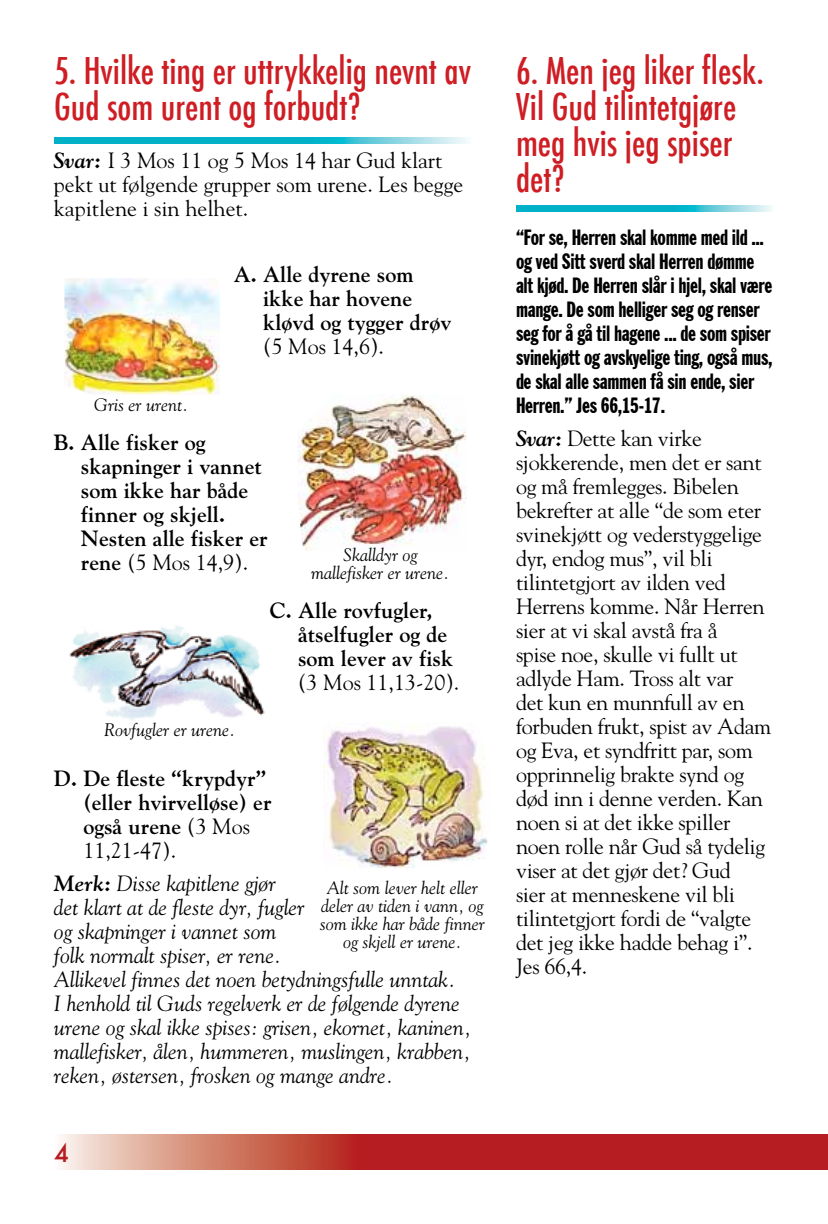
<style>
.page{position:relative;width:828px;height:1224px;background:#fff}
.page>*{position:absolute;margin:0;border:0;box-sizing:border-box;transform-origin:0 0}
.t1{font:500 condensed 36px/36px "Futura";color:#cf1d24}
.t2{font:500 24px "Futura";color:#b61d22}
.t3{font:22px/24px "Goudy Std";letter-spacing:-.015em;color:#000}
.t4{font:italic 22px/24px "Goudy Std";color:#000}
.t5{font:700 22px/24px "Goudy Std";color:#000}
.t6{font:extra-condensed 22px/24px "Franklin Gothic BT";letter-spacing:-.015em;color:#000}
.t7{font:italic 18px/18px "Goudy Std";color:#000;text-align:center}
.s1{font-weight:700;font-style:italic}
.s2{font-weight:400}
.s3{font-weight:700}
</style>
<div class="page">
<svg style="left:61px;top:1135px;width:767px;height:35px;background:#c24643"></svg>
<svg style="left:54px;top:137px;width:414px;height:7px;background:#2dbdd1"></svg>
<img style="left:64px;top:278px;width:156px;height:117px">
<img style="left:298px;top:395px;width:169px;height:155px">
<img style="left:323px;top:726px;width:165px;height:142px">
<img style="left:69px;top:625px;width:196px;height:95px">
<svg style="left:516px;top:205px;width:256px;height:7px;background:#2cbdd1"></svg>
<h1 class="t1" style="left:54px;top:53px;width:419px">5. Hvilke ting er uttrykkelig nevnt av<br>Gud som urent og forbudt?</h1>
<p class="t3" style="left:54px;top:148px;width:411px"><span class="s1">Svar:</span> I 3 Mos 11 og 5 Mos 14 har Gud klart pekt ut følgende grupper som urene. Les begge kapitlene i sin helhet.</p>
<p class="t7" style="left:94px;top:396px;width:95px">Gris er urent.</p>
<p class="t5" style="left:263px;top:262px;width:190px;text-indent:-29px">A. Alle dyrene som ikke har hovene kløvd og tygger drøv</p>
<p class="t3" style="left:263px;top:334px;width:122px">(5 Mos 14,6).</p>
<p class="t5" style="left:81px;top:430px;width:188px;text-indent:-27px">B. Alle fisker og skapninger i vannet som ikke har både finner og skjell.<br>Nesten alle fisker er rene <span class="s2">(5 Mos 14,9).</span></p>
<p class="t7" style="left:311px;top:546px;width:139px">Skalldyr og mallefisker er urene.</p>
<p class="t7" style="left:104px;top:721px;width:132px">Rovfugler er urene.</p>
<p class="t5" style="left:298px;top:598px;width:157px;text-indent:-28px">C. Alle rovfugler, åtselfugler og de som lever av fisk</p>
<p class="t3" style="left:298px;top:670px;width:163px">(3 Mos 11,13-20).</p>
<p class="t5" style="left:83px;top:766px;width:190px;text-indent:-29px">D. De fleste “krypdyr” (eller hvirvelløse) er også urene <span class="s2">(3 Mos<br>11,21-47).</span></p>
<p class="t4" style="left:54px;top:871px;width:419px"><span class="s3">Merk:</span> Disse kapitlene gjør<br>det klart at de fleste dyr, fugler<br>og skapninger i vannet som<br>folk normalt spiser, er rene.<br>Allikevel finnes det noen betydningsfulle unntak.<br>I henhold til Guds regelverk er de følgende dyrene urene og skal ikke spises: grisen, ekornet, kaninen, mallefisker, ålen, hummeren, muslingen, krabben, reken, østersen, frosken og mange andre.</p>
<p class="t7" style="left:320px;top:879px;width:166px">Alt som lever helt eller deler av tiden i vann, og som ikke har både finner og skjell er urene.</p>
<p class="t2" style="left:54px;top:1137px;width:16px">4</p>
<h1 class="t1" style="left:516px;top:53px;width:249px">6. Men jeg liker flesk.<br>Vil Gud tilintetgjøre meg hvis jeg spiser det?</h1>
<p class="t6" style="left:516px;top:225px;width:258px">“For se, Herren skal komme med ild ... og ved Sitt sverd skal Herren dømme alt kjød. De Herren slår i hjel, skal være mange. De som helliger seg og renser seg for å gå til hagene ... de som spiser svinekjøtt og avskyelige ting, også mus, de skal alle sammen få sin ende, sier Herren.” Jes 66,15-17.</p>
<p class="t3" style="left:516px;top:426px;width:257px"><span class="s1">Svar:</span> Dette kan virke sjokkerende, men det er sant og må fremlegges. Bibelen bekrefter at alle “de som eter svinekjøtt og vederstyggelige dyr, endog mus”, vil bli tilintetgjort av ilden ved<br>Herrens komme. Når Herren sier at vi skal avstå fra å<br>spise noe, skulle vi fullt ut adlyde Ham. Tross alt var<br>det kun en munnfull av en forbuden frukt, spist av Adam og Eva, et syndfritt par, som opprinnelig brakte synd og død inn i denne verden. Kan noen si at det ikke spiller noen rolle når Gud så tydelig viser at det gjør det? Gud<br>sier at menneskene vil bli tilintetgjort fordi de “valgte det jeg ikke hadde behag i”.<br>Jes 66,4.</p>
</div>
